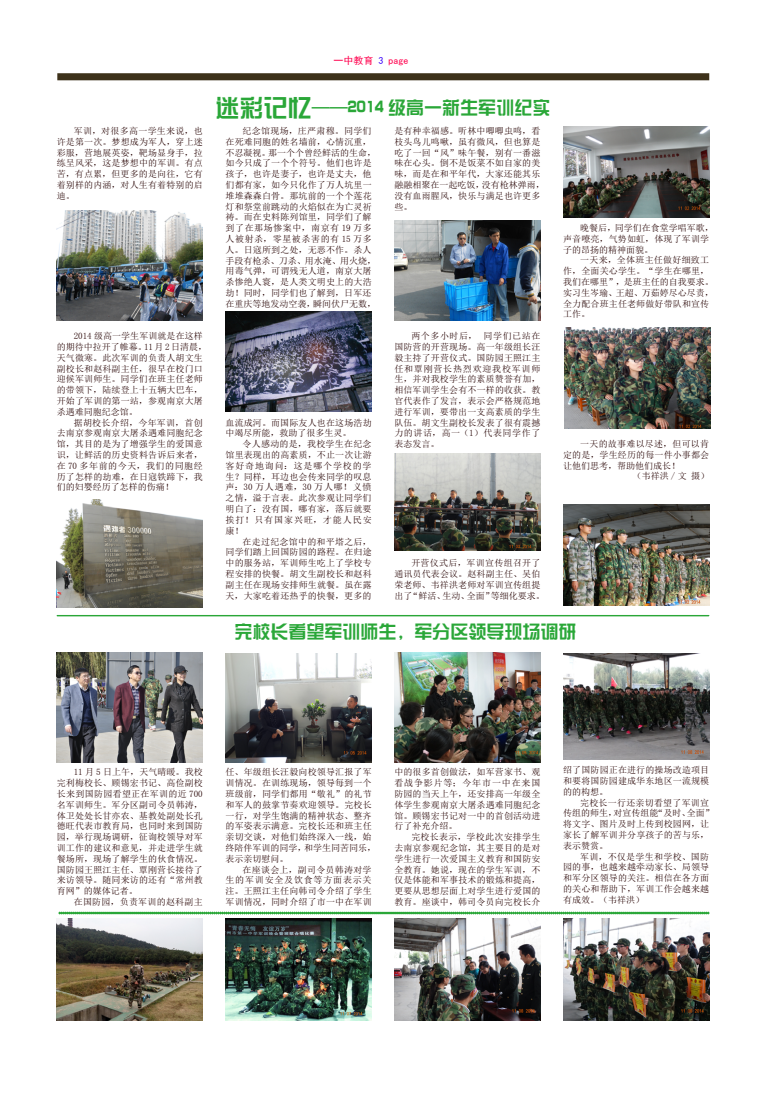
<style>
.page{position:relative;width:766px;height:1106px;background:#fff}
.page>*{position:absolute;margin:0;border:0;box-sizing:border-box;transform-origin:0 0}
.t1{font:18px "H Yk 1 gj";color:#2aa738}
.t2{font:10px "Sim Hei";color:#ff004e}
.t3{font:9px/10.8px "Sim Sun";letter-spacing:.015em;color:#250000;text-align:justify}
.s1{color:#3800f9}
.s2{font-size:24px}
</style>
<div class="page">
<img style="left:57px;top:210px;width:146px;height:110px">
<img style="left:57px;top:499px;width:146px;height:108px">
<img style="left:225px;top:312px;width:146px;height:99px">
<img style="left:394px;top:220px;width:146px;height:100px">
<img style="left:563px;top:126px;width:146px;height:91px">
<img style="left:394px;top:454px;width:146px;height:96px">
<img style="left:564px;top:327px;width:146px;height:102px">
<img style="left:563px;top:504px;width:146px;height:101px">
<img style="left:57px;top:652px;width:146px;height:110px">
<img style="left:394px;top:652px;width:146px;height:110px">
<img style="left:225px;top:653px;width:146px;height:109px">
<img style="left:563px;top:653px;width:146px;height:106px">
<img style="left:394px;top:918px;width:146px;height:102px">
<img style="left:563px;top:918px;width:146px;height:102px">
<img style="left:225px;top:918px;width:146px;height:102px">
<img style="left:57px;top:918px;width:146px;height:102px">
<svg style="left:59px;top:912px;width:650px;height:2px"></svg>
<svg style="left:56px;top:615px;width:653px;height:1px"></svg>
<div style="left:57px;top:73px;width:652px;height:7px;background:#3d311a"></div>
<p class="t3" style="left:57px;top:125px;width:148px;text-indent:17px">军训，对很多高一学生来说，也许是第一次。梦想成为军人，穿上迷彩服，营地展英姿，靶场显身手，拉练呈风采，这是梦想中的军训。有点苦，有点累，但更多的是向往，它有着别样的内涵，对人生有着特别的启迪。</p>
<p class="t3" style="left:57px;top:330px;width:152px;text-align:left;text-indent:17px">2014 级高一学生军训就是在这样的期待中拉开了帷幕。11 月 2 日清晨，天气微寒。此次军训的负责人胡文生副校长和赵科副主任，很早在校门口迎候军训师生。同学们在班主任老师的带领下，陆续登上十五辆大巴车，开始了军训的第一站，参观南京大屠杀遇难同胞纪念馆。</p>
<p class="t3" style="left:57px;top:417px;width:148px;text-indent:17px">据胡校长介绍，今年军训，首创去南京参观南京大屠杀遇难同胞纪念馆，其目的是为了增强学生的爱国意识，让鲜活的历史资料告诉后来者，在 70 多年前的今天，我们的同胞经历了怎样的劫难，在日寇铁蹄下，我们的妇婴经历了怎样的伤痛！</p>
<p class="t2" style="left:333px;top:55px;width:76px">一中教育 <span class="s1">3</span> page</p>
<h1 class="t1" style="left:215px;top:99px;width:336px"><span class="s2">迷彩记忆</span>——2014 级高一新生军训纪实</h1>
<p class="t3" style="left:225px;top:125px;width:152px;text-align:left;text-indent:17px">纪念馆现场，庄严肃穆。同学们在死难同胞的姓名墙前，心情沉重，不忍凝视。那一个个曾经鲜活的生命，如今只成了一个个符号。他们也许是孩子，也许是妻子，也许是丈夫，他们都有家，如今只化作了万人坑里一堆堆森森白骨。那坑前的一个个莲花灯和祭堂前跳动的火焰似在为亡灵祈祷。而在史料陈列馆里，同学们了解到了在那场惨案中，南京有 19 万多人被射杀，零星被杀害的有 15 万多人。日寇所到之处，无恶不作。杀人手段有枪杀、刀杀、用水淹、用火烧，用毒气弹，可谓残无人道，南京大屠杀惨绝人寰，是人类文明史上的大浩劫！同时，同学们也了解到，日军还在重庆等地发动空袭，瞬间伏尸无数，</p>
<p class="t3" style="left:225px;top:417px;width:148px">血流成河。而国际友人也在这场浩劫中竭尽所能，救助了很多生灵。</p>
<p class="t3" style="left:225px;top:438px;width:148px;text-indent:17px">令人感动的是，我校学生在纪念馆里表现出的高素质，不止一次让游客好奇地询问：这是哪个学校的学生？同样，耳边也会传来同学的叹息声：30 万人遇难，30 万人哪！义愤之情，溢于言表。此次参观让同学们明白了：没有国，哪有家，落后就要挨打！只有国家兴旺，才能人民安康！</p>
<p class="t3" style="left:225px;top:536px;width:148px;text-indent:17px">在走过纪念馆中的和平塔之后，同学们踏上回国防园的路程。在归途中的服务站，军训师生吃上了学校专程安排的快餐。胡文生副校长和赵科副主任在现场安排师生就餐。虽在露天，大家吃着还热乎的快餐，更多的</p>
<p class="t3" style="left:394px;top:125px;width:152px;text-align:left">是有种幸福感。听林中唧唧虫鸣，看枝头鸟儿鸣啾，虽有微风，但也算是吃了一回“风”味午餐，别有一番滋味在心头。倒不是饭菜不如自家的美味，而是在和平年代，大家还能其乐融融相聚在一起吃饭，没有枪林弹雨，没有血雨腥风，快乐与满足也许更多些。</p>
<p class="t3" style="left:394px;top:330px;width:148px;text-indent:17px">两个多小时后， 同学们已站在国防营的开营现场。高一年级组长汪毅主持了开营仪式。国防园王照江主任和覃刚营长热烈欢迎我校军训师生，并对我校学生的素质赞誉有加，相信军训学生会有不一样的收获。教官代表作了发言，表示会严格规范地进行军训，要带出一支高素质的学生队伍。胡文生副校长发表了很有震撼力的讲话，高一（1）代表同学作了表态发言。</p>
<p class="t3" style="left:394px;top:557px;width:152px;text-align:left;text-indent:17px">开营仪式后，军训宣传组召开了通讯员代表会议。赵科副主任、吴伯荣老师、韦祥洪老师对军训宣传组提出了“鲜活、生动、全面”等细化要求。</p>
<p class="t3" style="left:563px;top:222px;width:152px;text-align:left;text-indent:17px">晚餐后，同学们在食堂学唱军歌，声音嘹亮，气势如虹，体现了军训学子的昂扬的精神面貌。</p>
<p class="t3" style="left:563px;top:255px;width:152px;text-align:left;text-indent:17px">一天来，全体班主任做好细致工作，全面关心学生。“学生在哪里，我们在哪里”，是班主任的自我要求。实习生岑瑜、王超、万茹婷尽心尽责，全力配合班主任老师做好带队和宣传工作。</p>
<p class="t3" style="left:580px;top:438px;width:130px">一天的故事难以尽述，但可以肯</p>
<p class="t3" style="left:563px;top:449px;width:148px">定的是，学生经历的每一件小事都会</p>
<p class="t3" style="left:563px;top:460px;width:118px">让他们思考，帮助他们成长！</p>
<p class="t3" style="left:632px;top:471px;width:78px">（韦祥洪 / 文 摄）</p>
<h1 class="t1" style="left:234px;top:622px;width:343px">完校长看望军训师生，军分区领导现场调研</h1>
<p class="t3" style="left:57px;top:766px;width:148px;text-indent:17px">11 月 5 日上午，天气晴暖。我校完利梅校长、顾锡宏书记、高俭副校长来到国防园看望正在军训的近 700名军训师生。军分区副司令员韩涛，体卫处处长甘亦农、基教处副处长孔德旺代表市教育局，也同时来到国防园，举行现场调研，征询校领导对军训工作的建议和意见，并走进学生就餐场所，现场了解学生的伙食情况。国防园王照江主任、覃刚营长接待了来访领导。随同来访的还有“常州教育网”的媒体记者。</p>
<p class="t3" style="left:74px;top:896px;width:130px">在国防园，负责军训的赵科副主</p>
<p class="t3" style="left:225px;top:766px;width:152px;text-align:left">任、年级组长汪毅向校领导汇报了军训情况。在训练现场，领导每到一个班级前，同学们都用“敬礼”的礼节和军人的鼓掌节奏欢迎领导。完校长一行，对学生饱满的精神状态、整齐的军姿表示满意。完校长还和班主任亲切交谈，对他们始终深入一线，始终陪伴军训的同学，和学生同苦同乐，表示亲切慰问。</p>
<p class="t3" style="left:225px;top:864px;width:148px;text-indent:17px">在座谈会上，副司令员韩涛对学生的军训安全及饮食等方面表示关注。王照江主任向韩司令介绍了学生军训情况，同时介绍了市一中在军训</p>
<p class="t3" style="left:394px;top:766px;width:148px">中的很多首创做法，如军营家书、观看战争影片等；今年市一中在来国防园的当天上午，还安排高一年级全体学生参观南京大屠杀遇难同胞纪念馆。顾锡宏书记对一中的首创活动进行了补充介绍。</p>
<p class="t3" style="left:394px;top:831px;width:148px;text-indent:17px">完校长表示，学校此次安排学生去南京参观纪念馆，其主要目的是对学生进行一次爱国主义教育和国防安全教育。她说，现在的学生军训，不仅是体能和军事技术的锻炼和提高，更要从思想层面上对学生进行爱国的教育。座谈中，韩司令员向完校长介</p>
<p class="t3" style="left:563px;top:764px;width:148px">绍了国防园正在进行的操场改造项目和要将国防园建成华东地区一流规模的的构想。</p>
<p class="t3" style="left:563px;top:797px;width:152px;text-align:left;text-indent:17px">完校长一行还亲切看望了军训宣传组的师生，对宣传组能“及时、全面”将文字、图片及时上传到校园网，让家长了解军训并分享孩子的苦与乐，表示赞赏。</p>
<p class="t3" style="left:563px;top:851px;width:148px;text-indent:17px">军训，不仅是学生和学校、国防园的事，也越来越牵动家长、局领导和军分区领导的关注。相信在各方面的关心和帮助下，军训工作会越来越有成效。（韦祥洪）</p>
</div>
